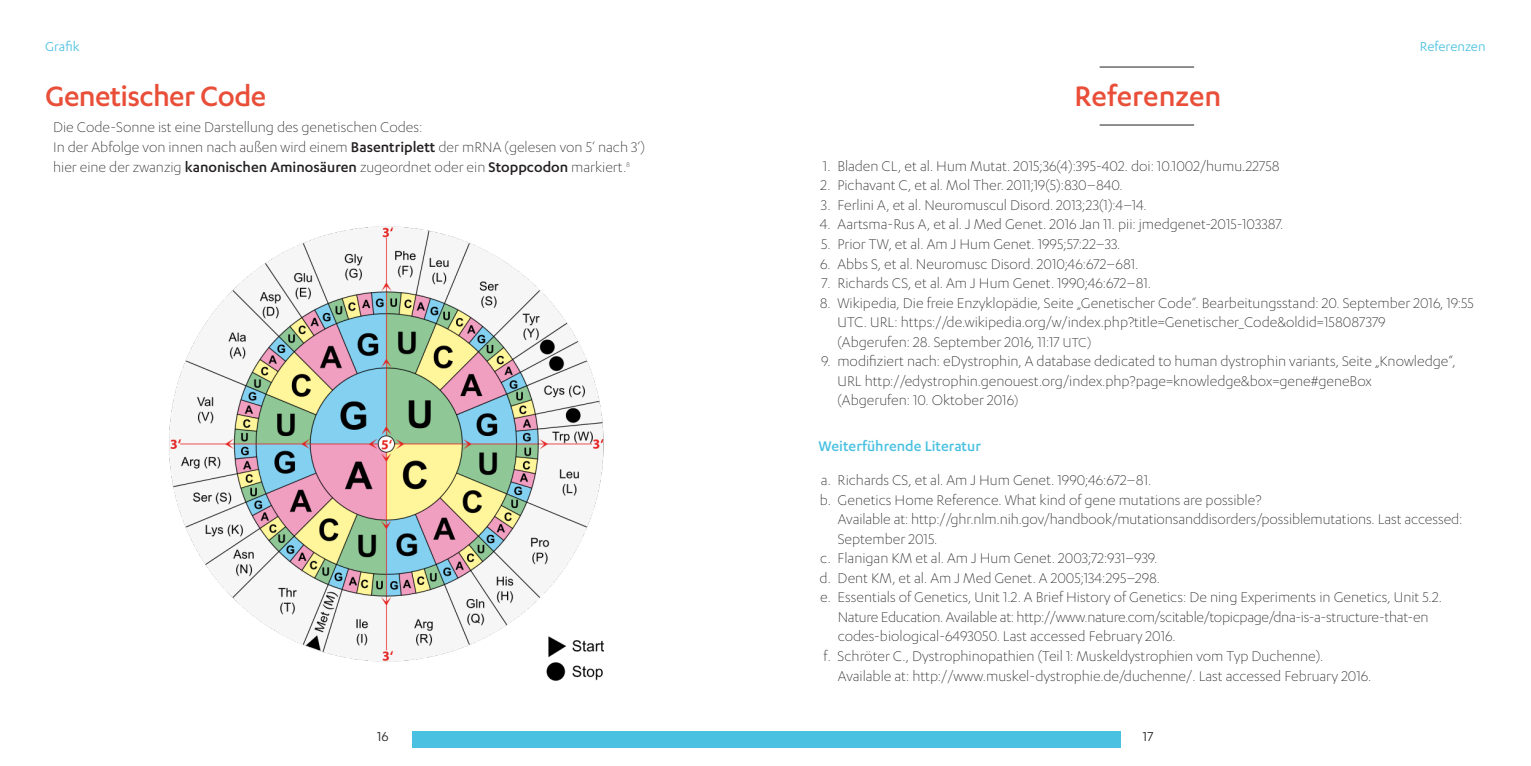
<style>
.page{position:relative;width:1531px;height:766px;background:#fff}
.page>*{position:absolute;margin:0;border:0;box-sizing:border-box;transform-origin:0 0}
.t1{font:32.5px "Advocate Sans Medium";letter-spacing:-.015em;color:#e94e38}
.t2{font:16.25px/19.5px "Advocate Sans Light";color:#231f20}
.t3{font:16.25px "Advocate Sans Medium";color:#4bc1e1}
.t4{font:15px "Advocate Sans Regular";color:#4bc1e1}
.t5{font:15px "Advocate Sans Regular";color:#231f20}
.s1{font-family:"Advocate Sans Medium"}
.s2{font-size:15px}
</style>
<div class="page">
<hr style="left:1099px;top:125px;width:95px;height:1px;background:#231f20">
<hr style="left:1099px;top:67px;width:95px;height:1px;background:#231f20">
<div style="left:412px;top:730px;width:708px;height:17px;background:#4bc1e1"></div>
<img style="left:169px;top:226px;width:435px;height:455px">
<p class="t4" style="left:45px;top:38px;width:36px">Grafik</p>
<p class="t1" style="left:45px;top:78px;width:223px">Genetischer Code</p>
<p class="t2" style="left:53px;top:117px;width:371px">Die Code-Sonne ist eine Darstellung des genetischen Codes:</p>
<p class="t2" style="left:53px;top:137px;width:593px">In der Abfolge von innen nach außen wird einem <span class="s1">Basentriplett</span> der mRNA (gelesen von 5‘ nach 3‘)</p>
<p class="t2" style="left:53px;top:156px;width:578px">hier eine der zwanzig <span class="s1">kanonischen Aminosäuren</span> zugeordnet oder ein <span class="s1">Stoppcodon</span> markiert.<sup>8</sup></p>
<p class="t1" style="left:1074px;top:78px;width:148px">Referenzen</p>
<p class="t4" style="left:1420px;top:38px;width:67px">Referenzen</p>
<p class="t2" style="left:823px;top:156px;width:458px">1. Bladen CL, et al. Hum Mutat. 2015;36(4):395-402. doi: 10.1002/humu.22758</p>
<p class="t2" style="left:820px;top:175px;width:304px">2. Pichavant C, et al. Mol Ther. 2011;19(5):830–840.</p>
<p class="t2" style="left:821px;top:195px;width:327px">3. Ferlini A, et al. Neuromuscul Disord. 2013;23(1):4–14.</p>
<p class="t2" style="left:820px;top:214px;width:465px">4. Aartsma-Rus A, et al. J Med Genet. 2016 Jan 11. pii: jmedgenet-2015-103387.</p>
<p class="t2" style="left:821px;top:234px;width:301px">5. Prior TW, et al. Am J Hum Genet. 1995;57:22–33.</p>
<p class="t2" style="left:820px;top:253px;width:320px">6. Abbs S, et al. Neuromusc Disord. 2010;46:672–681.</p>
<p class="t2" style="left:821px;top:273px;width:331px">7. Richards CS, et al. Am J Hum Genet. 1990;46:672–81.</p>
<p class="t2" style="left:837px;top:292px;width:638px;text-indent:-18px">8. Wikipedia, Die freie Enzyklopädie, Seite „Genetischer Code“. Bearbeitungsstand: 20. September 2016, 19:55<br>UTC. URL: https://de.wikipedia.org/w/index.php?title=Genetischer_Code&amp;oldid=158087379</p>
<p class="t2" style="left:837px;top:331px;width:255px">(Abgerufen: 28. September 2016, 11:17 <span class="s2">UTC)</span></p>
<p class="t2" style="left:837px;top:351px;width:620px;text-indent:-16px">9. modifiziert nach: eDystrophin, A database dedicated to human dystrophin variants, Seite „Knowledge“,<br>URL http://edystrophin.genouest.org/index.php?page=knowledge&amp;box=gene#geneBox</p>
<p class="t2" style="left:837px;top:390px;width:182px">(Abgerufen: 10. Oktober 2016<span class="s2">)</span></p>
<p class="t3" style="left:819px;top:436px;width:164px">Weiterführende Literatur</p>
<p class="t2" style="left:821px;top:470px;width:332px">a. Richards CS, et al. Am J Hum Genet. 1990;46:672–81.</p>
<p class="t2" style="left:820px;top:489px;width:443px">b. Genetics Home Reference. What kind of gene mutations are possible?</p>
<p class="t2" style="left:838px;top:509px;width:626px">Available at: http://ghr.nlm.nih.gov/handbook/mutationsanddisorders/possiblemutations. Last accessed:<br>September 2015.</p>
<p class="t2" style="left:820px;top:548px;width:338px">c. Flanigan KM et al. Am J Hum Genet. 2003;72:931–939.</p>
<p class="t2" style="left:819px;top:567px;width:342px">d. Dent KM, et al. Am J Med Genet. A 2005;134:295–298.</p>
<p class="t2" style="left:820px;top:587px;width:623px">e. Essentials of Genetics, Unit 1.2. A Brief History of Genetics: De ning Experiments in Genetics, Unit 5.2.</p>
<p class="t2" style="left:838px;top:606px;width:592px">Nature Education. Available at: http://www.nature.com/scitable/topicpage/dna-is-a-structure-that-en codes-biological-6493050. Last accessed February 2016.</p>
<p class="t2" style="left:823px;top:645px;width:501px">f. Schröter C., Dystrophinopathien (Teil 1: Muskeldystrophien vom Typ Duchenne).</p>
<p class="t2" style="left:838px;top:665px;width:535px">Available at: http://www.muskel-dystrophie.de/duchenne/. Last accessed February 2016.</p>
<p class="t5" style="left:377px;top:728px;width:13px">16</p>
<p class="t5" style="left:1143px;top:728px;width:12px">17</p>
</div>
